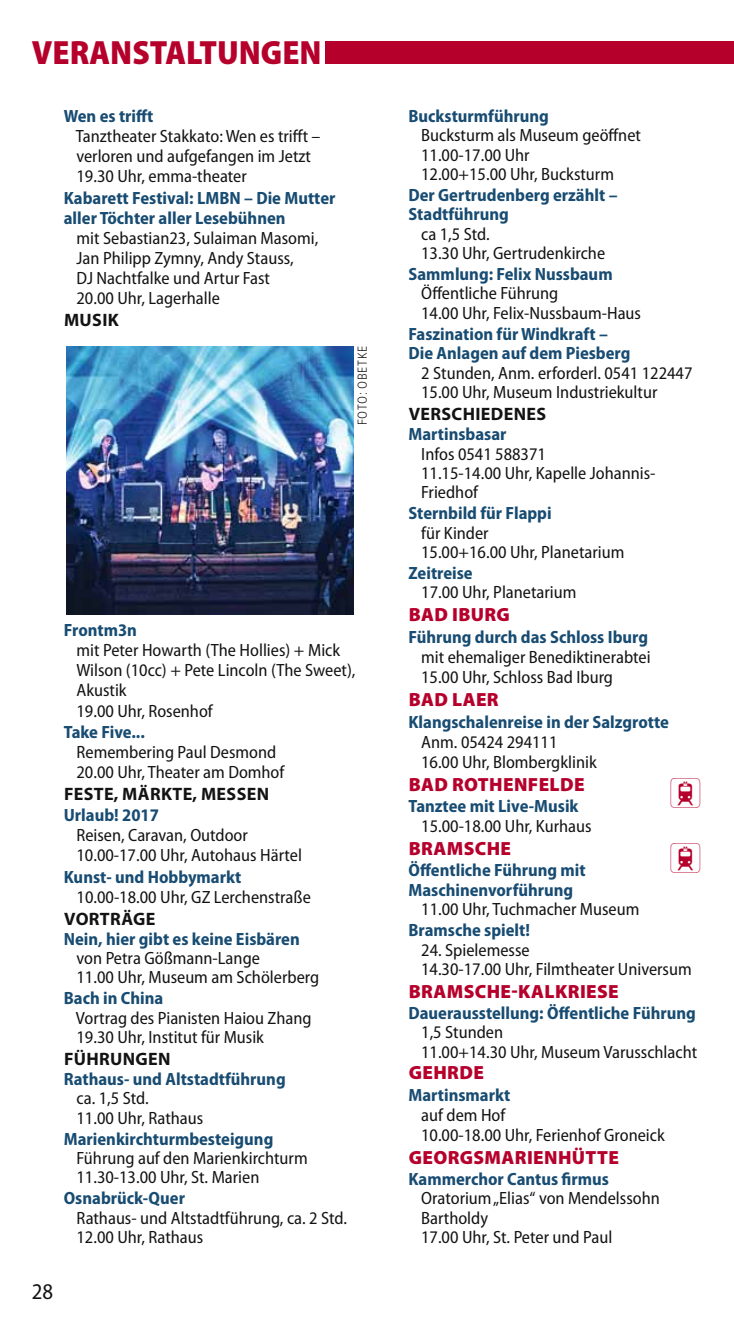
<style>
.page{position:relative;width:734px;height:1340px;background:#fff}
.page>*{position:absolute;margin:0;border:0;box-sizing:border-box;transform-origin:0 0}
.t1{font:900 semi-condensed 33.75px "Myriad Pro";color:#b6002c}
.t2{font:31.5px "Communications P06";color:#b6002c}
.t3{font:semi-condensed 22.5px "Myriad Pro";color:#141314}
.t4{font:900 19.12px "Myriad Pro";letter-spacing:.02em;color:#b6002c}
.t5{font:700 18px "Myriad Pro";letter-spacing:.02em;color:#141314}
.t6{font:semi-condensed 17.78px/19.3px "Myriad Pro";color:#141314}
.t7{font:700 semi-condensed 17.78px "Myriad Pro";color:#184c72}
.t8{font:300 13.5px "Proxima Nova Cond";letter-spacing:.05em;color:#141314}
.s1{font-weight:700;color:#184c72}
</style>
<div class="page">
<img style="left:66px;top:347px;width:287px;height:267px">
<div style="left:325px;top:41px;width:408px;height:23px;background:#b6002c"></div>
<p class="t1" style="left:32px;top:40px;width:291px">VERANSTALTUNGEN</p>
<p class="t7" style="left:64px;top:109px;width:91px">Wen es trifft</p>
<p class="t6" style="left:76px;top:128px;width:246px">Tanztheater Stakkato: Wen es trifft –</p>
<p class="t6" style="left:76px;top:148px;width:236px">verloren und aufgefangen im Jetzt</p>
<p class="t6" style="left:76px;top:168px;width:172px">19.30 Uhr, emma-theater</p>
<p class="t7" style="left:64px;top:191px;width:273px">Kabarett Festival: LMBN – Die Mutter</p>
<p class="t7" style="left:64px;top:211px;width:223px">aller Töchter aller Lesebühnen</p>
<p class="t6" style="left:77px;top:229px;width:243px">mit Sebastian23, Sulaiman Masomi,</p>
<p class="t6" style="left:76px;top:249px;width:219px">Jan Philipp Zymny, Andy Stauss,</p>
<p class="t6" style="left:76px;top:269px;width:195px">DJ Nachtfalke und Artur Fast</p>
<p class="t6" style="left:76px;top:289px;width:145px">20.00 Uhr, Lagerhalle</p>
<p class="t5" style="left:64px;top:309px;width:56px">MUSIK</p>
<p class="t8" style="left:357px;top:425px;width:81px;rotate:-90deg">FOTO: OBETKE</p>
<p class="t7" style="left:64px;top:624px;width:75px">Frontm3n</p>
<p class="t6" style="left:77px;top:642px;width:265px">mit Peter Howarth (The Hollies) + Mick</p>
<p class="t6" style="left:76px;top:662px;width:280px">Wilson (10cc) + Pete Lincoln (The Sweet),</p>
<p class="t6" style="left:76px;top:682px;width:52px">Akustik</p>
<p class="t6" style="left:76px;top:702px;width:138px">19.00 Uhr, Rosenhof</p>
<p class="t7" style="left:64px;top:725px;width:82px">Take Five...</p>
<p class="t6" style="left:77px;top:744px;width:201px">Remembering Paul Desmond</p>
<p class="t6" style="left:76px;top:764px;width:209px">20.00 Uhr, Theater am Domhof</p>
<p class="t5" style="left:64px;top:783px;width:207px">FESTE, MÄRKTE, MESSEN</p>
<p class="t7" style="left:64px;top:808px;width:96px">Urlaub! 2017</p>
<p class="t6" style="left:77px;top:826px;width:173px">Reisen, Caravan, Outdoor</p>
<p class="t6" style="left:76px;top:846px;width:227px">10.00-17.00 Uhr, Autohaus Härtel</p>
<p class="t7" style="left:64px;top:870px;width:179px">Kunst- und Hobbymarkt</p>
<p class="t6" style="left:77px;top:888px;width:236px">10.00-18.00 Uhr, GZ Lerchenstraße</p>
<p class="t5" style="left:64px;top:908px;width:93px">VORTRÄGE</p>
<p class="t7" style="left:64px;top:932px;width:237px">Nein, hier gibt es keine Eisbären</p>
<p class="t6" style="left:77px;top:949px;width:185px">von Petra Gößmann-Lange</p>
<p class="t6" style="left:76px;top:969px;width:244px">11.00 Uhr, Museum am Schölerberg</p>
<p class="t7" style="left:64px;top:991px;width:101px">Bach in China</p>
<p class="t6" style="left:76px;top:1009px;width:237px">Vortrag des Pianisten Haiou Zhang</p>
<p class="t6" style="left:76px;top:1028px;width:189px">19.30 Uhr, Institut für Musik</p>
<p class="t5" style="left:64px;top:1048px;width:108px">FÜHRUNGEN</p>
<p class="t7" style="left:64px;top:1072px;width:223px">Rathaus- und Altstadtführung</p>
<p class="t6" style="left:77px;top:1090px;width:74px">ca. 1,5 Std.</p>
<p class="t6" style="left:76px;top:1109px;width:128px">11.00 Uhr, Rathaus</p>
<p class="t7" style="left:64px;top:1132px;width:211px">Marienkirchturmbesteigung</p>
<p class="t6" style="left:77px;top:1149px;width:232px">Führung auf den Marienkirchturm</p>
<p class="t6" style="left:76px;top:1169px;width:184px">11.30-13.00 Uhr, St. Marien</p>
<p class="t7" style="left:64px;top:1191px;width:123px">Osnabrück-Quer</p>
<p class="t6" style="left:77px;top:1209px;width:272px">Rathaus- und Altstadtführung, ca. 2 Std.</p>
<p class="t6" style="left:76px;top:1228px;width:128px">12.00 Uhr, Rathaus</p>
<p class="t3" style="left:32px;top:1283px;width:23px">28</p>
<p class="t6" style="left:421px;top:108px;width:221px;text-indent:-13px"><span class="s1">Bucksturmführung<br></span>Bucksturm als Museum geöffnet<br>11.00-17.00 Uhr<br>12.00+15.00 Uhr, Bucksturm</p>
<p class="t7" style="left:408px;top:188px;width:211px">Der Gertrudenberg erzählt –</p>
<p class="t7" style="left:408px;top:208px;width:102px">Stadtführung</p>
<p class="t6" style="left:421px;top:225px;width:70px">ca 1,5 Std.</p>
<p class="t6" style="left:421px;top:245px;width:185px">13.30 Uhr, Gertrudenkirche</p>
<p class="t6" style="left:421px;top:266px;width:221px;text-indent:-13px"><span class="s1">Sammlung: Felix Nussbaum<br></span>Öffentliche Führung<br>14.00 Uhr, Felix-Nussbaum-Haus</p>
<p class="t7" style="left:408px;top:327px;width:201px">Faszination für Windkraft –</p>
<p class="t7" style="left:408px;top:347px;width:223px">Die Anlagen auf dem Piesberg</p>
<p class="t6" style="left:421px;top:364px;width:273px">2 Stunden, Anm. erforderl. 0541 122447</p>
<p class="t6" style="left:421px;top:384px;width:238px">15.00 Uhr, Museum Industriekultur</p>
<p class="t5" style="left:408px;top:403px;width:139px">VERSCHIEDENES</p>
<p class="t6" style="left:421px;top:426px;width:236px;text-indent:-13px"><span class="s1">Martinsbasar<br></span>Infos 0541 588371<br>11.15-14.00 Uhr, Kapelle Johannis-<br>Friedhof</p>
<p class="t6" style="left:421px;top:505px;width:205px;text-indent:-13px"><span class="s1">Sternbild für Flappi<br></span>für Kinder<br>15.00+16.00 Uhr, Planetarium</p>
<p class="t6" style="left:421px;top:565px;width:157px;text-indent:-13px"><span class="s1">Zeitreise<br></span>17.00 Uhr, Planetarium</p>
<p class="t4" style="left:408px;top:603px;width:103px">BAD IBURG</p>
<p class="t6" style="left:421px;top:628px;width:231px;line-height:20px;text-indent:-13px"><span class="s1">Führung durch das Schloss Iburg </span>mit ehemaliger Benediktinerabtei<br>15.00 Uhr, Schloss Bad Iburg</p>
<p class="t4" style="left:408px;top:688px;width:92px">BAD LAER</p>
<p class="t6" style="left:421px;top:713px;width:249px;line-height:20px;text-indent:-13px"><span class="s1">Klangschalenreise in der Salzgrotte<br></span>Anm. 05424 294111<br>16.00 Uhr, Blombergklinik</p>
<p class="t7" style="left:408px;top:800px;width:172px">Tanztee mit Live-Musik</p>
<p class="t4" style="left:408px;top:773px;width:177px">BAD ROTHENFELDE</p>
<p class="t2" style="left:668px;top:778px;width:35px">_</p>
<p class="t6" style="left:421px;top:818px;width:172px">15.00-18.00 Uhr, Kurhaus</p>
<p class="t7" style="left:408px;top:863px;width:179px">Öffentliche Führung mit</p>
<p class="t4" style="left:408px;top:837px;width:104px">BRAMSCHE</p>
<p class="t2" style="left:668px;top:842px;width:35px">_</p>
<p class="t6" style="left:421px;top:881px;width:220px;text-indent:-13px"><span class="s1">Maschinenvorführung<br></span>11.00 Uhr, Tuchmacher Museum</p>
<p class="t7" style="left:408px;top:923px;width:123px">Bramsche spielt!</p>
<p class="t6" style="left:421px;top:941px;width:272px">24. Spielemesse<br>14.30-17.00 Uhr, Filmtheater Universum</p>
<p class="t4" style="left:408px;top:980px;width:212px">BRAMSCHE-KALKRIESE</p>
<p class="t6" style="left:421px;top:1004px;width:277px;text-indent:-13px"><span class="s1">Dauerausstellung: Öffentliche Führung<br></span>1,5 Stunden<br>11.00+14.30 Uhr, Museum Varusschlacht</p>
<p class="t4" style="left:408px;top:1061px;width:77px">GEHRDE</p>
<p class="t6" style="left:421px;top:1086px;width:245px;line-height:20px;text-indent:-13px"><span class="s1">Martinsmarkt<br></span>auf dem Hof<br>10.00-18.00 Uhr, Ferienhof Groneick</p>
<p class="t4" style="left:408px;top:1146px;width:212px">GEORGSMARIENHÜTTE</p>
<p class="t6" style="left:421px;top:1170px;width:240px;text-indent:-13px"><span class="s1">Kammerchor Cantus firmus<br></span>Oratorium „Elias“ von Mendelssohn<br>Bartholdy<br>17.00 Uhr, St. Peter und Paul</p>
</div>
